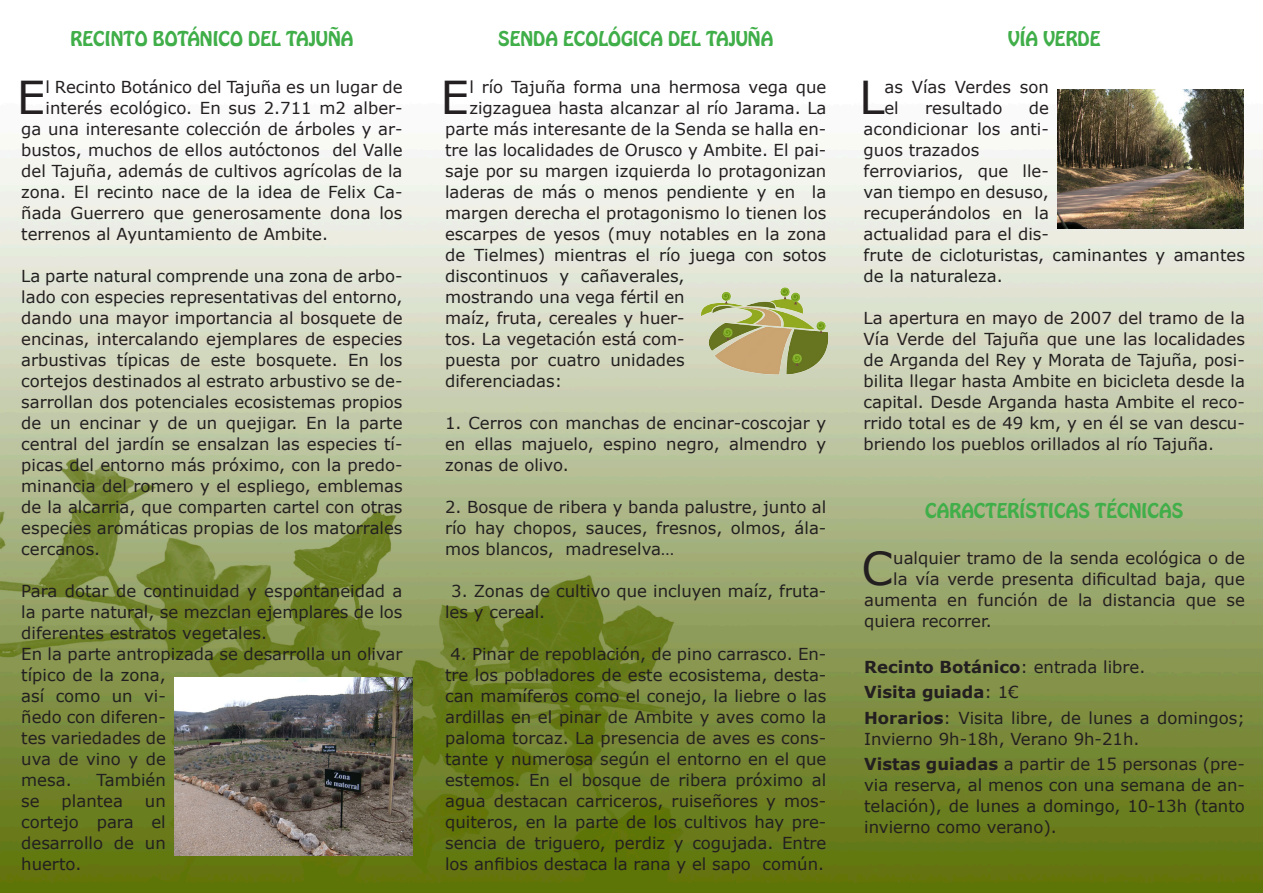
<style>
.page{position:relative;width:1263px;height:893px;background:#fff}
.page>*{position:absolute;margin:0;border:0;box-sizing:border-box;transform-origin:0 0}
.t1{font:45.45px "Verdana";color:#231f20}
.t2{font:18px "Hobo Std";color:#40ae49}
.t3{font:16.5px/21px "Verdana";color:#231f20;text-align:justify}
.t4{font:700 16.5px "Verdana";color:#231f20}
.s1{font-weight:400}
.s2{font-weight:700}
</style>
<div class="page">
<img style="left:0;top:89px;width:1263px;height:804px">
<img style="left:1057px;top:89px;width:186px;height:140px">
<img style="left:174px;top:677px;width:238px;height:179px">
<img style="left:696px;top:282px;width:139px;height:99px">
<p class="t2" style="left:70px;top:26px;width:284px">RECINTO BOTÁNICO DEL TAJUÑA</p>
<p class="t2" style="left:498px;top:26px;width:277px">SENDA ECOLÓGICA DEL TAJUÑA</p>
<p class="t2" style="left:1008px;top:26px;width:94px">VÍA VERDE</p>
<p class="t1" style="left:17px;top:66px;width:30px">E</p>
<p class="t3" style="left:46px;top:76px;width:359px">l Recinto Botánico del Tajuña es un lugar de</p>
<p class="t3" style="left:46px;top:97px;width:358px">interés ecológico. En sus 2.711 m2 alber-</p>
<p class="t3" style="left:21px;top:118px;width:383px">ga una interesante colección de árboles y ar-</p>
<p class="t3" style="left:21px;top:139px;width:383px">bustos, muchos de ellos autóctonos del Valle</p>
<p class="t3" style="left:21px;top:160px;width:383px">del Tajuña, además de cultivos agrícolas de la</p>
<p class="t3" style="left:21px;top:181px;width:383px">zona. El recinto nace de la idea de Felix Ca-</p>
<p class="t3" style="left:21px;top:202px;width:383px">ñada Guerrero que generosamente dona los</p>
<p class="t3" style="left:21px;top:223px;width:308px">terrenos al Ayuntamiento de Ambite.</p>
<p class="t3" style="left:21px;top:265px;width:383px">La parte natural comprende una zona de arbo&shy;lado con especies representativas del entorno, dando una mayor importancia al bosquete de encinas, intercalando ejemplares de especies arbustivas típicas de este bosquete. En los cortejos destinados al estrato arbustivo se de&shy;sarrollan dos potenciales ecosistemas propios de un encinar y de un quejigar. En la parte central del jardín se ensalzan las especies tí&shy;picas del entorno más próximo, con la predo&shy;minancia del romero y el espliego, emblemas de la alcarria, que comparten cartel con otras especies aromáticas propias de los matorrales cercanos.</p>
<p class="t3" style="left:21px;top:580px;width:383px">Para dotar de continuidad y espontaneidad a la parte natural, se mezclan ejemplares de los diferentes estratos vegetales.</p>
<p class="t3" style="left:21px;top:643px;width:383px;text-align:left">En la parte antropizada se desarrolla un olivar típico de la zona,<br>así como un vi-<br>ñedo con diferen-<br>tes variedades de<br>uva de vino y de<br>mesa.</p>
<p class="t3" style="left:97px;top:769px;width:71px">También</p>
<p class="t3" style="left:21px;top:790px;width:20px">se</p>
<p class="t3" style="left:62px;top:790px;width:63px">plantea</p>
<p class="t3" style="left:21px;top:790px;width:146px;text-indent:124px">un cortejo para el desarrollo de un huerto.</p>
<p class="t1" style="left:441px;top:66px;width:30px">E</p>
<p class="t3" style="left:469px;top:76px;width:359px">l río Tajuña forma una hermosa vega que</p>
<p class="t3" style="left:469px;top:97px;width:359px">zigzaguea hasta alcanzar al río Jarama. La</p>
<p class="t3" style="left:445px;top:118px;width:383px">parte más interesante de la Senda se halla en-</p>
<p class="t3" style="left:445px;top:139px;width:383px">tre las localidades de Orusco y Ambite. El pai-</p>
<p class="t3" style="left:445px;top:160px;width:383px">saje por su margen izquierda lo protagonizan</p>
<p class="t3" style="left:445px;top:181px;width:383px">laderas de más o menos pendiente y en la</p>
<p class="t3" style="left:445px;top:202px;width:383px">margen derecha el protagonismo lo tienen los</p>
<p class="t3" style="left:445px;top:223px;width:383px">escarpes de yesos (muy notables en la zona</p>
<p class="t3" style="left:445px;top:244px;width:383px">de Tielmes) mientras el río juega con sotos</p>
<p class="t3" style="left:445px;top:265px;width:241px">discontinuos y cañaverales,</p>
<p class="t3" style="left:445px;top:286px;width:241px">mostrando una vega fértil en</p>
<p class="t3" style="left:445px;top:307px;width:241px">maíz, fruta, cereales y huer-</p>
<p class="t3" style="left:445px;top:328px;width:241px">tos. La vegetación está com-</p>
<p class="t3" style="left:445px;top:349px;width:241px">puesta por cuatro unidades</p>
<p class="t3" style="left:445px;top:370px;width:119px">diferenciadas:</p>
<p class="t3" style="left:445px;top:412px;width:383px">1. Cerros con manchas de encinar-coscojar y en ellas majuelo, espino negro, almendro y zonas de olivo.</p>
<p class="t3" style="left:445px;top:496px;width:383px">2. Bosque de ribera y banda palustre, junto al río hay chopos, sauces, fresnos, olmos, ála&shy;mos blancos, madreselva…</p>
<p class="t3" style="left:445px;top:580px;width:383px;text-indent:6px">3. Zonas de cultivo que incluyen maíz, fruta&shy;les y cereal.</p>
<p class="t3" style="left:445px;top:643px;width:383px;text-align:center">4. Pinar de repoblación, de pino carrasco. En&shy;tre los pobladores de este ecosistema, desta&shy;can mamíferos como el conejo, la liebre o las ardillas en el pinar de Ambite y aves como la paloma torcaz. La presencia de aves es cons&shy;tante y numerosa según el entorno en el que estemos. En el bosque de ribera próximo al agua destacan carriceros, ruiseñores y mos&shy;quiteros, en la parte de los cultivos hay pre&shy;sencia de triguero, perdiz y cogujada. Entre los anfibios destaca la rana y el sapo común.</p>
<p class="t1" style="left:859px;top:66px;width:27px">L</p>
<p class="t3" style="left:884px;top:76px;width:166px">as Vías Verdes son el</p>
<p class="t3" style="left:864px;top:97px;width:187px;text-indent:165px">de acondicionar los anti&shy;guos trazados</p>
<p class="t3" style="left:864px;top:160px;width:383px;text-align:left">ferroviarios, que lle-<br>van tiempo en desuso,<br>recuperándolos en la<br>actualidad para el dis-<br>frute de cicloturistas, caminantes y amantes de la naturaleza.</p>
<p class="t3" style="left:864px;top:307px;width:383px">La apertura en mayo de 2007 del tramo de la Vía Verde del Tajuña que une las localidades de Arganda del Rey y Morata de Tajuña, posi&shy;bilita llegar hasta Ambite en bicicleta desde la capital. Desde Arganda hasta Ambite el reco&shy;rrido total es de 49 km, y en él se van descu&shy;briendo los pueblos orillados al río Tajuña.</p>
<p class="t3" style="left:925px;top:97px;width:79px">resultado</p>
<p class="t2" style="left:925px;top:499px;width:260px">CARACTERÍSTICAS TÉCNICAS</p>
<p class="t1" style="left:861px;top:537px;width:33px">C</p>
<p class="t3" style="left:893px;top:547px;width:353px">ualquier tramo de la senda ecológica o de</p>
<p class="t3" style="left:893px;top:568px;width:353px">la vía verde presenta dificultad baja, que</p>
<p class="t3" style="left:864px;top:589px;width:382px">aumenta en función de la distancia que se</p>
<p class="t3" style="left:864px;top:610px;width:129px">quiera recorrer.</p>
<p class="t4" style="left:864px;top:655px;width:283px">Recinto Botánico<span class="s1">: entrada libre.</span></p>
<p class="t4" style="left:864px;top:681px;width:156px">Visita guiada<span class="s1">: 1€</span></p>
<p class="t3" style="left:864px;top:707px;width:382px"><span class="s2">Horarios</span>: Visita libre, de lunes a domingos;<br>Invierno 9h-18h, Verano 9h-21h.</p>
<p class="t3" style="left:864px;top:753px;width:382px"><span class="s2">Vistas guiadas</span> a partir de 15 personas (pre&shy;via reserva, al menos con una semana de an&shy;telación), de lunes a domingo, 10-13h (tanto invierno como verano).</p>
</div>
